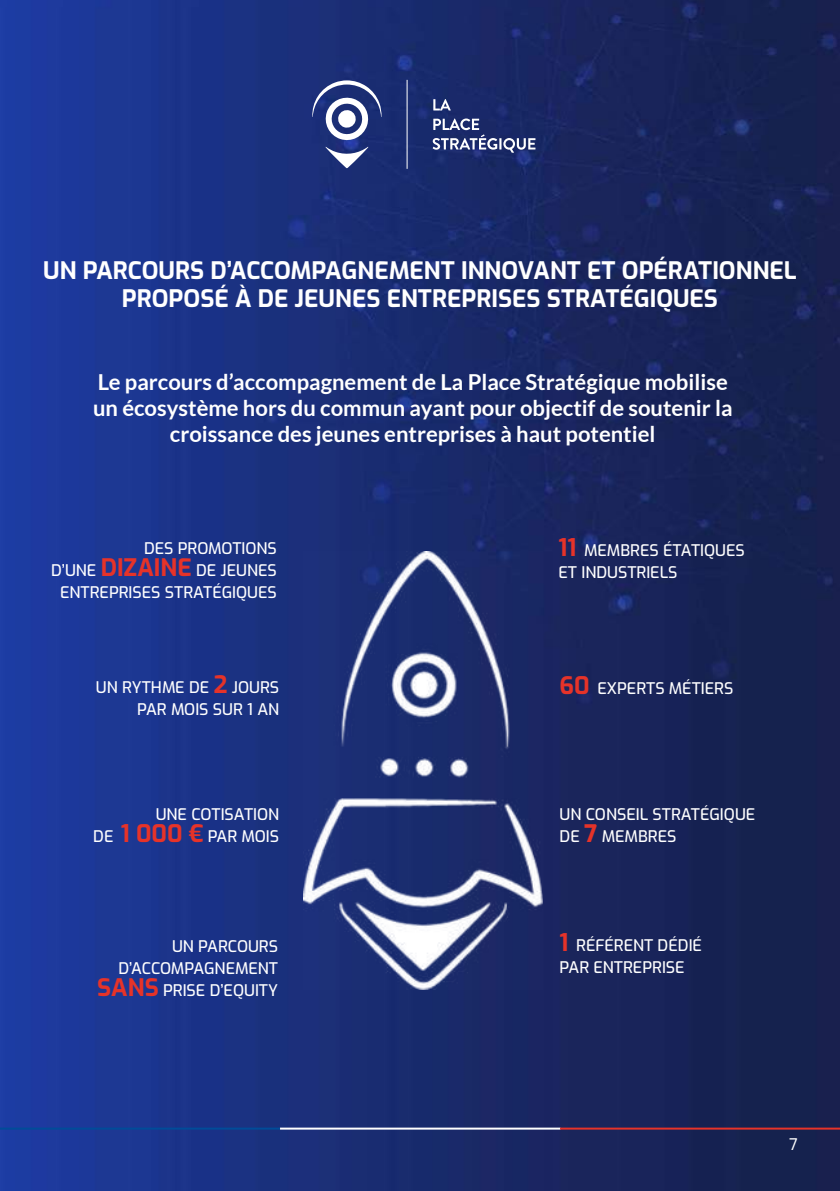
<style>
.page{position:relative;width:840px;height:1191px;background:#fff}
.page>*{position:absolute;margin:0;border:0;box-sizing:border-box;transform-origin:0 0}
.t1{font:700 24px/28px "Exo";color:#fff;text-align:center}
.t2{font:700 22px/26px "Lato";color:#fff;text-align:center}
.t3{font:500 16px/22px "Exo";color:#fff;text-align:right}
.t4{font:16px "Exo";color:#fff}
.s1{font-weight:700;font-size:24px;color:#e63329}
</style>
<div class="page">
<img style="left:0;top:0;width:839px;height:1191px">
<svg style="left:433px;top:99px;width:17px;height:11px"></svg>
<svg style="left:432px;top:118px;width:103px;height:35px;background:#495688"></svg>
<hr style="left:406px;top:80px;width:1px;height:89px;background:#fff">
<svg style="left:312px;top:80px;width:69px;height:89px"></svg>
<img style="left:303px;top:551px;width:239px;height:438px">
<hr style="left:0;top:1127px;width:280px;height:2px;background:#004c99">
<hr style="left:280px;top:1127px;width:280px;height:2px;background:#fff">
<hr style="left:559px;top:1127px;width:280px;height:2px;background:#e63329">
<h1 class="t1" style="left:43px;top:255px;width:754px">UN PARCOURS D’ACCOMPAGNEMENT INNOVANT ET OPÉRATIONNEL<br>PROPOSÉ À DE JEUNES ENTREPRISES STRATÉGIQUES</h1>
<h2 class="t2" style="left:93px;top:368px;width:640px">Le parcours d’accompagnement de La Place Stratégique mobilise un écosystème hors du commun ayant pour objectif de soutenir la croissance des jeunes entreprises à haut potentiel</h2>
<p class="t3" style="left:51px;top:536px;width:227px">DES PROMOTIONS<br>D’UNE <span class="s1">DIZAINE</span> DE JEUNES<br>ENTREPRISES STRATÉGIQUES</p>
<p class="t3" style="left:558px;top:538px;width:188px;text-align:left"><span class="s1">11</span> MEMBRES ÉTATIQUES<br>ET INDUSTRIELS</p>
<p class="t3" style="left:96px;top:675px;width:185px">UN RYTHME DE <span class="s1">2</span> JOURS<br>PAR MOIS SUR 1 AN</p>
<p class="t3" style="left:93px;top:802px;width:187px">UNE COTISATION<br>DE <span class="s1">1 000 €</span> PAR MOIS</p>
<p class="t3" style="left:97px;top:934px;width:182px">UN PARCOURS<br>D’ACCOMPAGNEMENT<br><span class="s1">SANS</span> PRISE D’EQUITY</p>
<p class="t3" style="left:559px;top:676px;width:175px"><span class="s1">60</span> EXPERTS MÉTIERS</p>
<p class="t3" style="left:559px;top:802px;width:197px;text-align:left">UN CONSEIL STRATÉGIQUE<br>DE <span class="s1">7</span> MEMBRES</p>
<p class="t3" style="left:559px;top:932px;width:144px;text-align:left"><span class="s1">1</span> RÉFÉRENT DÉDIÉ<br>PAR ENTREPRISE</p>
<p class="t4" style="left:788px;top:1132px;width:10px">7</p>
</div>
